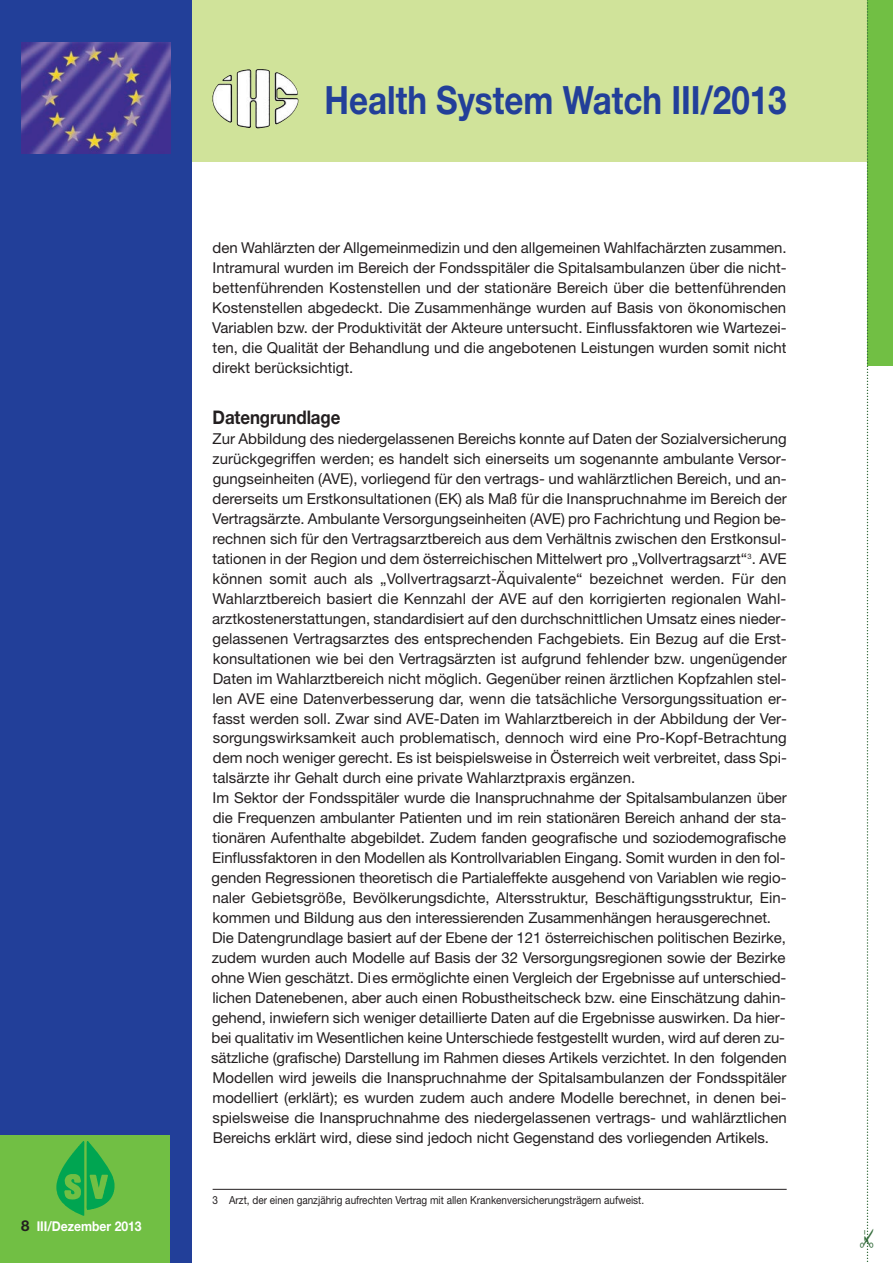
<style>
.page{position:relative;width:893px;height:1263px;background:#fff}
.page>*{position:absolute;margin:0;border:0;box-sizing:border-box;transform-origin:0 0}
.t1{font:700 39px "Helvetica Neue";color:#223f99;scale:.85 1}
.t2{font:22.5px "Monotype Sorts";color:#346c3b}
.t3{font:700 18.75px "Helvetica Neue";letter-spacing:-.005em;color:#231f20;scale:.9 1}
.t4{font:15px/20px "Helvetica Neue";color:#231f20;text-align:justify}
.t5{font:700 13.5px "Helvetica Neue";color:#fff;scale:.9 1}
.t6{font:11.1px "Helvetica Neue";color:#231f20;scale:.9 1}
.s1{font-size:15px;color:#231f20}
</style>
<div class="page">
<div style="left:0;top:0;width:893px;height:162px;background:#d0e39a"></div>
<div style="left:0;top:0;width:191px;height:1263px;background:#223f99"></div>
<div style="left:0;top:1135px;width:170px;height:128px;background:#71bf44"></div>
<img style="left:21px;top:43px;width:149px;height:110px">
<div style="left:867px;top:0;width:26px;height:366px;background:#71bf44"></div>
<img style="left:212px;top:69px;width:87px;height:60px">
<svg style="left:867px;top:0;width:1px;height:1262px"></svg>
<img style="left:68px;top:1141px;width:47px;height:69px">
<hr style="left:213px;top:1189px;width:574px;height:1px;background:#231f20">
<p class="t5" style="left:21px;top:1221px;width:135px"><span class="s1">8</span> III/Dezember 2013</p>
<h1 class="t1" style="left:325px;top:86px;width:545px">Health System Watch III/2013</h1>
<p class="t4" style="left:212px;top:239px;width:576px">den Wahlärzten der Allgemeinmedizin und den allgemeinen Wahlfachärzten zusammen.<br>Intramural wurden im Bereich der Fondsspitäler die Spitalsambulanzen über die nicht&shy;bettenführenden Kostenstellen und der stationäre Bereich über die bettenführenden Kostenstellen abgedeckt. Die Zusammenhänge wurden auf Basis von ökonomischen Variablen bzw. der Produktivität der Akteure untersucht. Einflussfaktoren wie Wartezei&shy;ten, die Qualität der Behandlung und die angebotenen Leistungen wurden somit nicht direkt berücksichtigt.</p>
<p class="t3" style="left:213px;top:403px;width:143px">Datengrundlage</p>
<p class="t4" style="left:211px;top:430px;width:577px;text-align:left">Zur Abbildung des niedergelassenen Bereichs konnte auf Daten der Sozialversicherung zurückgegriffen werden; es handelt sich einerseits um sogenannte ambulante Versor&shy;gungseinheiten (AVE), vorliegend für den vertrags- und wahlärztlichen Bereich, und an&shy;dererseits um Erstkonsultationen (EK) als Maß für die Inanspruchnahme im Bereich der Vertragsärzte. Ambulante Versorgungseinheiten (AVE) pro Fachrichtung und Region be&shy;rechnen sich für den Vertragsarztbereich aus dem Verhältnis zwischen den Erstkonsul&shy;tationen in der Region und dem österreichischen Mittelwert pro „Vollvertragsarzt“<sup>3</sup>. AVE können somit auch als „Vollvertragsarzt-Äquivalente“ bezeichnet werden. Für den Wahlarztbereich basiert die Kennzahl der AVE auf den korrigierten regionalen Wahl&shy;arztkostenerstattungen, standardisiert auf den durchschnittlichen Umsatz eines nieder&shy;gelassenen Vertragsarztes des entsprechenden Fachgebiets. Ein Bezug auf die Erst&shy;konsultationen wie bei den Vertragsärzten ist aufgrund fehlender bzw. ungenügender Daten im Wahlarztbereich nicht möglich. Gegenüber reinen ärztlichen Kopfzahlen stel&shy;len AVE eine Datenverbesserung dar, wenn die tatsächliche Versorgungssituation er&shy;fasst werden soll. Zwar sind AVE-Daten im Wahlarztbereich in der Abbildung der Ver&shy;sorgungswirksamkeit auch problematisch, dennoch wird eine Pro-Kopf-Betrachtung dem noch weniger gerecht. Es ist beispielsweise in Österreich weit verbreitet, dass Spi&shy;talsärzte ihr Gehalt durch eine private Wahlarztpraxis ergänzen.<br>Im Sektor der Fondsspitäler wurde die Inanspruchnahme der Spitalsambulanzen über die Frequenzen ambulanter Patienten und im rein stationären Bereich anhand der sta&shy;tionären Aufenthalte abgebildet. Zudem fanden geografische und soziodemografische Einflussfaktoren in den Modellen als Kontrollvariablen Eingang. Somit wurden in den fol&shy;genden Regressionen theoretisch die Partialeffekte ausgehend von Variablen wie regio&shy;naler Gebietsgröße, Bevölkerungsdichte, Altersstruktur, Beschäftigungsstruktur, Ein&shy;kommen und Bildung aus den interessierenden Zusammenhängen herausgerechnet.<br>Die Datengrundlage basiert auf der Ebene der 121 österreichischen politischen Bezirke, zudem wurden auch Modelle auf Basis der 32 Versorgungsregionen sowie der Bezirke ohne Wien geschätzt. Dies ermöglichte einen Vergleich der Ergebnisse auf unterschied&shy;lichen Datenebenen, aber auch einen Robustheitscheck bzw. eine Einschätzung dahin&shy;gehend, inwiefern sich weniger detaillierte Daten auf die Ergebnisse auswirken. Da hier&shy;bei qualitativ im Wesentlichen keine Unterschiede festgestellt wurden, wird auf deren zu&shy;sätzliche (grafische) Darstellung im Rahmen dieses Artikels verzichtet. In den folgenden Modellen wird jeweils die Inanspruchnahme der Spitalsambulanzen der Fondsspitäler modelliert (erklärt); es wurden zudem auch andere Modelle berechnet, in denen bei&shy;spielsweise die Inanspruchnahme des niedergelassenen vertrags- und wahlärztlichen Bereichs erklärt wird, diese sind jedoch nicht Gegenstand des vorliegenden Artikels.</p>
<p class="t6" style="left:213px;top:1196px;width:481px">3 Arzt, der einen ganzjährig aufrechten Vertrag mit allen Krankenversicherungsträgern aufweist.</p>
<h2 class="t2" style="left:853px;top:1249px;width:23px;rotate:-90deg">#</h2>
</div>
